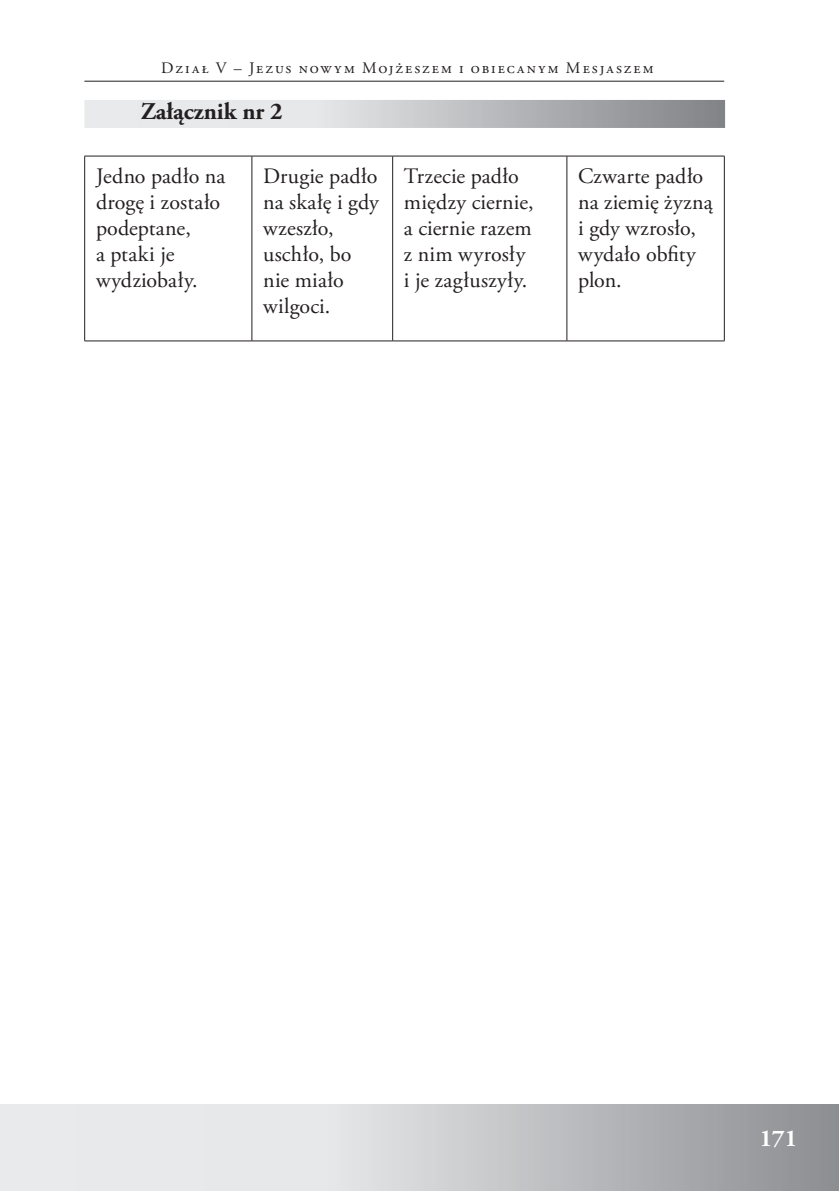
<style>
.page{position:relative;width:839px;height:1191px;background:#fff}
.page>*{position:absolute;margin:0;border:0;box-sizing:border-box;transform-origin:0 0}
.t1{font:700 24px "Adobe Garamond Pro";color:#231f20}
.t2{font:700 24px "Adobe Garamond Pro";color:#fff}
.t3{font:22px/26px "Adobe Garamond Pro";color:#231f20}
.t4{font:16px "Adobe Garamond Pro";letter-spacing:.13em;color:#231f20}
</style>
<div class="page">
<hr style="left:0;top:1104px;width:1px;height:86px;background:#e9eaeb">
<svg style="left:1px;top:1104px;width:838px;height:86px"></svg>
<hr style="left:84px;top:81px;width:640px;height:1px;background:#231f20">
<svg style="left:84px;top:100px;width:641px;height:28px"></svg>
<hr style="left:84px;top:156px;width:168px;height:1px;background:#231f20">
<hr style="left:84px;top:156px;width:1px;height:185px;background:#231f20">
<hr style="left:252px;top:156px;width:141px;height:1px;background:#231f20">
<hr style="left:252px;top:156px;width:1px;height:185px;background:#231f20">
<hr style="left:393px;top:156px;width:174px;height:1px;background:#231f20">
<hr style="left:392px;top:156px;width:1px;height:185px;background:#231f20">
<hr style="left:567px;top:156px;width:158px;height:1px;background:#231f20">
<hr style="left:567px;top:156px;width:1px;height:185px;background:#231f20">
<hr style="left:724px;top:156px;width:1px;height:185px;background:#231f20">
<hr style="left:84px;top:340px;width:168px;height:1px;background:#231f20">
<hr style="left:252px;top:340px;width:141px;height:1px;background:#231f20">
<hr style="left:393px;top:340px;width:174px;height:1px;background:#231f20">
<hr style="left:567px;top:340px;width:158px;height:1px;background:#231f20">
<svg style="left:49px;top:1154px;width:11px;height:36px"></svg>
<p class="t4" style="left:161px;top:58px;width:494px">Dział V – Jezus nowym Mojżeszem i obiecanym Mesjaszem</p>
<p class="t1" style="left:141px;top:98px;width:143px">Załącznik nr 2</p>
<p class="t3" style="left:96px;top:164px;width:131px">Jedno padło na drogę i zostało podeptane,<br>a ptaki je wydziobały.</p>
<p class="t3" style="left:263px;top:164px;width:117px">Drugie padło na skałę i gdy wzeszło, uschło, bo nie miało wilgoci.</p>
<p class="t3" style="left:404px;top:164px;width:131px">Trzecie padło między ciernie, a ciernie razem z nim wyrosły i je zagłuszyły.</p>
<p class="t3" style="left:578px;top:164px;width:136px">Czwarte padło na ziemię żyzną i gdy wzrosło, wydało obfity plon.</p>
<p class="t2" style="left:760px;top:1124px;width:39px">171</p>
</div>
